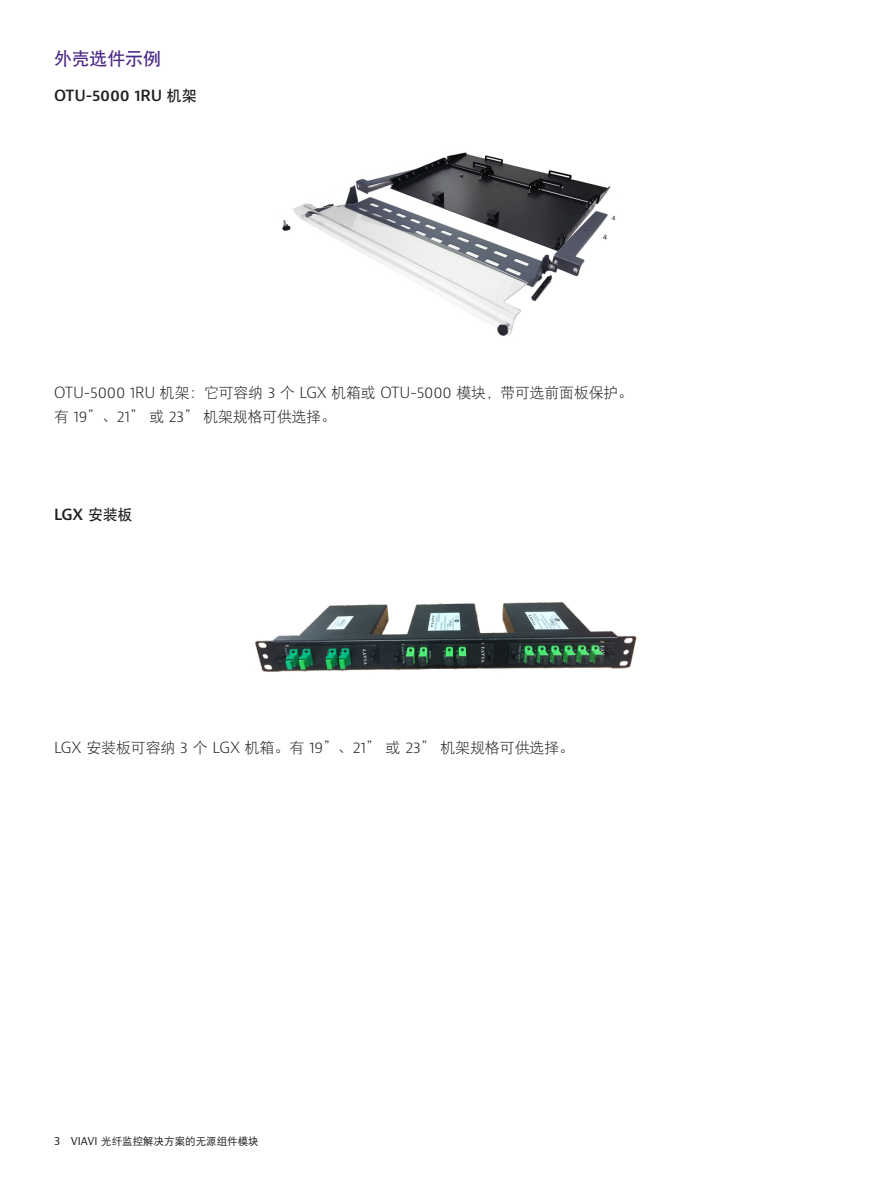
<style>
.page{position:relative;width:893px;height:1191px;background:#fff}
.page>*{position:absolute;margin:0;border:0;box-sizing:border-box;transform-origin:0 0}
.Header_12_16{font:18px "DFP Hei W7";letter-spacing:-.01em;color:#4a2785}
.P_10_16{font:15px/24px "DFP Hei W3";letter-spacing:-.01em;color:#231f20}
.H3_Heading_Level_3{font:600 15px "Bernino Sans";letter-spacing:-.01em;color:#231f20}
.t1{font:10.5px "DFP Hei W5";color:#231f20}
.s1{font-family:"DFP Hei W7";font-weight:400}
.s2{font-family:"Bernino Sans";font-weight:300}
.s3{font-family:"Bernino Sans"}
</style>
<div class="page">
<img style="left:282px;top:152px;width:334px;height:184px">
<img style="left:255px;top:602px;width:382px;height:70px">
<p class="Header_12_16" style="left:54px;top:49px;width:109px">外壳选件示例</p>
<p class="H3_Heading_Level_3" style="left:54px;top:86px;width:144px">OTU-5000 1RU <span class="s1">机架</span></p>
<p class="P_10_16" style="left:54px;top:381px;width:580px"><span class="s2">OTU-5000 1RU</span> 机架：它可容纳 <span class="s2">3</span> 个 <span class="s2">LGX</span> 机箱或 <span class="s2">OTU-5000</span> 模块，带可选前面板保护。有 <span class="s2">19</span>”、<span class="s2">21</span>” 或 <span class="s2">23</span>” 机架规格可供选择。</p>
<p class="H3_Heading_Level_3" style="left:54px;top:505px;width:80px">LGX <span class="s1">安装板</span></p>
<p class="P_10_16" style="left:54px;top:735px;width:522px"><span class="s2">LGX</span> 安装板可容纳 <span class="s2">3</span> 个 <span class="s2">LGX</span> 机箱。有 <span class="s2">19</span>”、<span class="s2">21</span>” 或 <span class="s2">23</span>” 机架规格可供选择。</p>
<p class="t1" style="left:54px;top:1136px;width:206px"><span class="s3">3 VIAVI</span> 光纤监控解决方案的无源组件模块</p>
</div>
